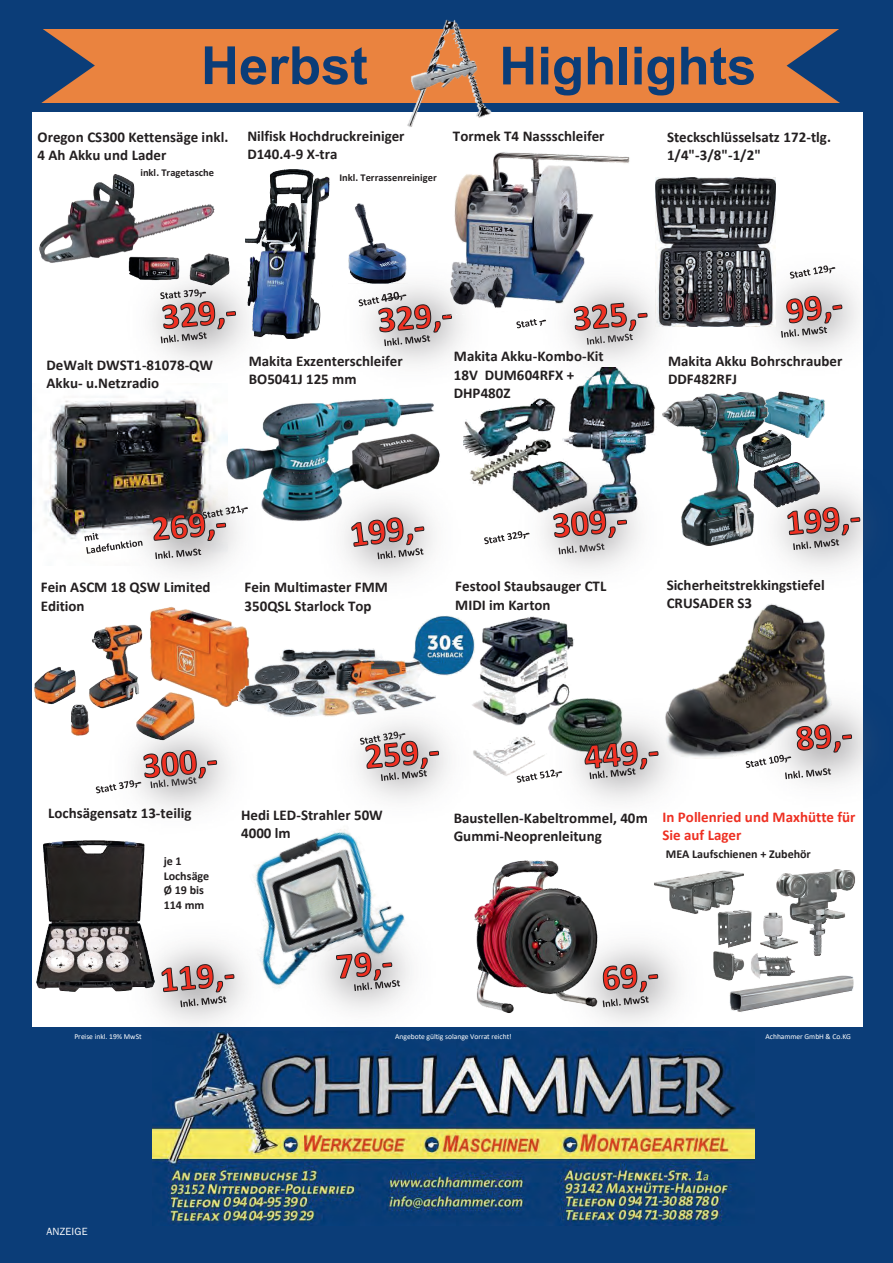
<style>
.page{position:relative;width:893px;height:1263px;background:#fff}
.page>*{position:absolute;margin:0;border:0;box-sizing:border-box;transform-origin:0 0}
.t1{font:700 52.5px "Arial";color:#0b3d78}
.t2{font:700 15px/18.3px "Calibri";color:#231f20}
.t3{font:700 15px/18.3px "Calibri";color:#ee3022}
.t4{font:700 12px/14.7px "Calibri";color:#231f20}
.t5{font:700 10.5px "Calibri";color:#231f20}
.t6{font:10.5px "Franklin Gothic";letter-spacing:.02em;color:#fff}
.t7{font:7.5px "Calibri";color:#fff}
</style>
<div class="page">
<div style="left:0;top:0;width:892px;height:1262px;background:#0b3d78"></div>
<div style="left:32px;top:112px;width:830px;height:914px;background:#fff"></div>
<img style="left:44px;top:392px;width:180px;height:151px">
<img style="left:254px;top:829px;width:122px;height:159px">
<img style="left:679px;top:603px;width:147px;height:154px">
<img style="left:479px;top:616px;width:96px;height:159px">
<img style="left:152px;top:1049px;width:602px;height:176px">
<img style="left:357px;top:283px;width:107px;height:81px">
<img style="left:113px;top:466px;width:111px;height:53px">
<img style="left:119px;top:477px;width:117px;height:95px">
<img style="left:344px;top:524px;width:89px;height:53px">
<img style="left:777px;top:471px;width:87px;height:111px">
<img style="left:747px;top:676px;width:116px;height:134px">
<img style="left:754px;top:687px;width:111px;height:112px">
<img style="left:545px;top:694px;width:153px;height:65px">
<img style="left:551px;top:705px;width:141px;height:96px">
<img style="left:72px;top:519px;width:98px;height:37px">
<svg style="left:84px;top:533px;width:59px;height:20px"></svg>
<div style="left:34px;top:29px;width:411px;height:74px;background:#ea833f"></div>
<div style="left:443px;top:30px;width:398px;height:73px;background:#ea833f"></div>
<img style="left:407px;top:19px;width:88px;height:108px">
<svg style="left:786px;top:29px;width:55px;height:74px"></svg>
<svg style="left:34px;top:29px;width:61px;height:74px"></svg>
<img style="left:357px;top:284px;width:65px;height:34px">
<svg style="left:516px;top:319px;width:18px;height:9px"></svg>
<img style="left:190px;top:496px;width:34px;height:9px">
<svg style="left:152px;top:505px;width:86px;height:36px;background:#9e7a77"></svg>
<svg style="left:484px;top:532px;width:30px;height:12px"></svg>
<img style="left:733px;top:742px;width:12px;height:15px">
<img style="left:775px;top:256px;width:88px;height:117px">
<img style="left:358px;top:738px;width:90px;height:62px">
<img style="left:504px;top:757px;width:91px;height:37px">
<svg style="left:516px;top:769px;width:46px;height:13px"></svg>
<img style="left:560px;top:944px;width:140px;height:83px">
<img style="left:777px;top:256px;width:76px;height:34px">
<svg style="left:789px;top:265px;width:46px;height:13px"></svg>
<img style="left:121px;top:917px;width:153px;height:133px">
<img style="left:128px;top:928px;width:140px;height:111px">
<img style="left:288px;top:904px;width:153px;height:123px">
<img style="left:294px;top:915px;width:141px;height:111px">
<svg style="left:160px;top:289px;width:76px;height:54px;background:#c3aaaa"></svg>
<img style="left:372px;top:346px;width:75px;height:13px">
<svg style="left:358px;top:292px;width:93px;height:54px"></svg>
<img style="left:775px;top:321px;width:69px;height:29px">
<svg style="left:780px;top:296px;width:61px;height:41px;background:#c2a4a3"></svg>
<img style="left:143px;top:543px;width:75px;height:28px">
<svg style="left:155px;top:548px;width:46px;height:11px"></svg>
<img style="left:365px;top:542px;width:68px;height:29px">
<svg style="left:351px;top:524px;width:73px;height:35px;background:#be9e9c"></svg>
<img style="left:781px;top:533px;width:75px;height:30px">
<svg style="left:787px;top:503px;width:72px;height:47px;background:#c0a2a1"></svg>
<img style="left:369px;top:764px;width:75px;height:29px">
<svg style="left:360px;top:738px;width:78px;height:42px;background:#c0a2a1"></svg>
<img style="left:577px;top:762px;width:75px;height:29px">
<svg style="left:584px;top:735px;width:74px;height:44px;background:#aa8e8b"></svg>
<img style="left:772px;top:779px;width:76px;height:12px">
<svg style="left:745px;top:724px;width:106px;height:55px"></svg>
<img style="left:168px;top:990px;width:76px;height:29px">
<svg style="left:161px;top:958px;width:73px;height:48px;background:#c4abaa"></svg>
<img style="left:342px;top:974px;width:75px;height:29px">
<svg style="left:336px;top:952px;width:64px;height:38px;background:#bda3a2"></svg>
<img style="left:610px;top:990px;width:56px;height:29px">
<svg style="left:610px;top:964px;width:47px;height:42px;background:#b79a99"></svg>
<img style="left:39px;top:174px;width:197px;height:115px">
<img style="left:463px;top:389px;width:192px;height:103px">
<img style="left:655px;top:177px;width:120px;height:150px">
<img style="left:474px;top:860px;width:136px;height:162px">
<img style="left:729px;top:975px;width:125px;height:37px">
<img style="left:776px;top:864px;width:87px;height:96px">
<img style="left:694px;top:903px;width:113px;height:84px">
<img style="left:654px;top:870px;width:100px;height:63px">
<img style="left:36px;top:840px;width:118px;height:151px">
<img style="left:514px;top:463px;width:141px;height:76px">
<img style="left:520px;top:474px;width:135px;height:95px">
<svg style="left:553px;top:509px;width:73px;height:28px;background:#b48280"></svg>
<svg style="left:96px;top:750px;width:121px;height:43px"></svg>
<img style="left:245px;top:170px;width:85px;height:171px">
<img style="left:348px;top:203px;width:59px;height:80px">
<img style="left:446px;top:152px;width:184px;height:163px">
<img style="left:769px;top:391px;width:56px;height:46px">
<img style="left:534px;top:256px;width:153px;height:133px">
<img style="left:540px;top:267px;width:141px;height:111px">
<svg style="left:573px;top:296px;width:74px;height:48px;background:#c6acab"></svg>
<img style="left:662px;top:392px;width:107px;height:154px">
<img style="left:742px;top:429px;width:49px;height:38px">
<img style="left:752px;top:461px;width:69px;height:47px">
<img style="left:34px;top:606px;width:200px;height:141px">
<img style="left:233px;top:608px;width:249px;height:130px">
<img style="left:224px;top:398px;width:216px;height:126px">
<h1 class="t1" style="left:201px;top:31px;width:168px">Herbst</h1>
<h1 class="t1" style="left:499px;top:31px;width:258px">Highlights</h1>
<p class="t2" style="left:38px;top:127px;width:192px">Oregon CS300 Kettensäge inkl.<br>4 Ah Akku und Lader</p>
<p class="t2" style="left:247px;top:126px;width:159px">Nilfisk Hochdruckreiniger<br>D140.4-9 X-tra</p>
<p class="t2" style="left:453px;top:126px;width:153px">Tormek T4 Nassschleifer</p>
<p class="t2" style="left:666px;top:128px;width:165px">Steckschlüsselsatz 172-tlg.<br>1/4"-3/8"-1/2"</p>
<p class="t5" style="left:140px;top:165px;width:75px">inkl. Tragetasche</p>
<p class="t5" style="left:339px;top:170px;width:99px">Inkl. Terrassenreiniger</p>
<p class="t2" style="left:47px;top:356px;width:168px">DeWalt DWST1-81078-QW<br>Akku- u.Netzradio</p>
<p class="t2" style="left:249px;top:351px;width:156px">Makita Exzenterschleifer<br>BO5041J 125 mm</p>
<p class="t2" style="left:453px;top:347px;width:151px">Makita Akku-Kombo-Kit<br>18V DUM604RFX +<br>DHP480Z</p>
<p class="t2" style="left:667px;top:351px;width:176px">Makita Akku Bohrschrauber<br>DDF482RFJ</p>
<p class="t2" style="left:41px;top:578px;width:171px">Fein ASCM 18 QSW Limited<br>Edition</p>
<p class="t2" style="left:455px;top:576px;width:152px">Festool Staubsauger CTL<br>MIDI im Karton</p>
<p class="t2" style="left:666px;top:575px;width:159px">Sicherheitstrekkingstiefel<br>CRUSADER S3</p>
<p class="t2" style="left:244px;top:578px;width:145px">Fein Multimaster FMM<br>350QSL Starlock Top</p>
<p class="t2" style="left:48px;top:803px;width:145px">Lochsägensatz 13-teilig</p>
<p class="t2" style="left:453px;top:808px;width:195px">Baustellen-Kabeltrommel, 40m<br>Gummi-Neoprenleitung</p>
<p class="t2" style="left:241px;top:805px;width:143px">Hedi LED-Strahler 50W<br>4000 lm</p>
<p class="t4" style="left:164px;top:853px;width:47px">je 1<br>Lochsäge<br>Ø 19 bis<br>114 mm</p>
<p class="t3" style="left:662px;top:807px;width:194px">In Pollenried und Maxhütte für<br>Sie auf Lager</p>
<p class="t4" style="left:665px;top:845px;width:146px">MEA Laufschienen + Zubehör</p>
<p class="t7" style="left:74px;top:1030px;width:69px">Preise inkl. 19% MwSt</p>
<p class="t7" style="left:395px;top:1030px;width:118px">Angebote gültig solange Vorrat reicht!</p>
<p class="t7" style="left:765px;top:1030px;width:87px">Achhammer GmbH &amp; Co.KG</p>
<p class="t6" style="left:46px;top:1225px;width:43px">ANZEIGE</p>
</div>
